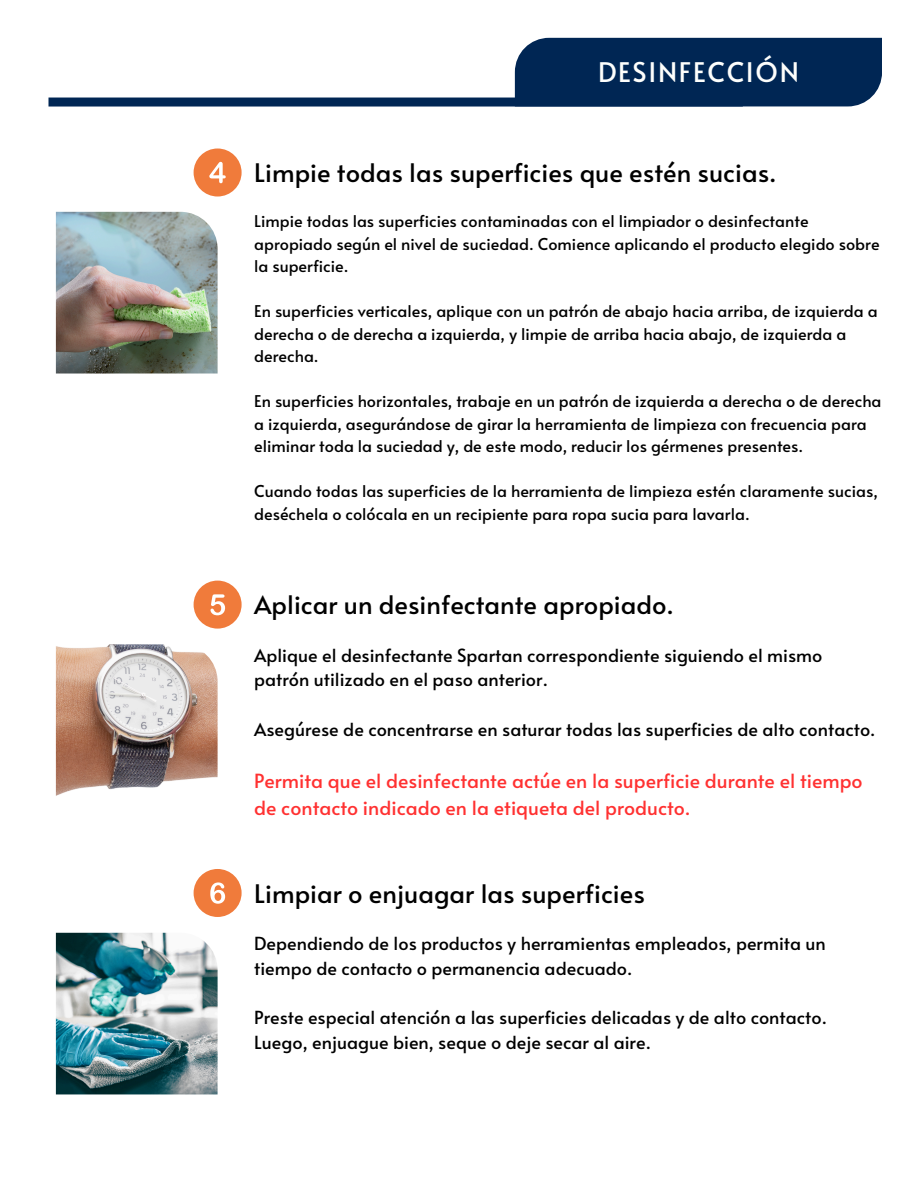
<style>
.page{position:relative;width:918px;height:1188px;background:#fff}
.page>*{position:absolute;margin:0;border:0;box-sizing:border-box;transform-origin:0 0}
.t1{font:27px "Alata";letter-spacing:.065em;color:#fdfefc}
.t2{font:25.5px "Alata";color:#000}
.t3{font:19.5px/27px "Alata";color:#ff3131}
.t4{font:18px/24.8px "Alata";color:#000}
.t5{font:16.2px/22.5px "Alata";color:#000}
</style>
<div class="page">
<div style="left:515px;top:38px;width:367px;height:68px;background:#002654"></div>
<div style="left:49px;top:98px;width:694px;height:9px;background:#002654"></div>
<img style="left:56px;top:212px;width:162px;height:162px">
<div style="left:194px;top:149px;width:48px;height:48px;background:#f07b3b;border-radius:50%"></div>
<svg style="left:209px;top:162px;width:17px;height:21px"></svg>
<div style="left:194px;top:581px;width:48px;height:48px;background:#f07b3b;border-radius:50%"></div>
<svg style="left:211px;top:594px;width:14px;height:21px"></svg>
<img style="left:56px;top:644px;width:162px;height:152px">
<img style="left:56px;top:933px;width:162px;height:161px">
<div style="left:194px;top:869px;width:48px;height:48px;background:#f07b3b;border-radius:50%"></div>
<svg style="left:210px;top:882px;width:15px;height:22px"></svg>
<h1 class="t1" style="left:598px;top:52px;width:202px">DESINFECCIÓN</h1>
<p class="t2" style="left:254px;top:154px;width:524px">Limpie todas las superficies que estén sucias.</p>
<p class="t5" style="left:254px;top:209px;width:627px">Limpie todas las superficies contaminadas con el limpiador o desinfectante apropiado según el nivel de suciedad. Comience aplicando el producto elegido sobre la superficie.</p>
<p class="t5" style="left:254px;top:299px;width:625px">En superficies verticales, aplique con un patrón de abajo hacia arriba, de izquierda a derecha o de derecha a izquierda, y limpie de arriba hacia abajo, de izquierda a derecha.</p>
<p class="t5" style="left:254px;top:389px;width:629px">En superficies horizontales, trabaje en un patrón de izquierda a derecha o de derecha a izquierda, asegurándose de girar la herramienta de limpieza con frecuencia para eliminar toda la suciedad y, de este modo, reducir los gérmenes presentes.</p>
<p class="t5" style="left:254px;top:479px;width:625px">Cuando todas las superficies de la herramienta de limpieza estén claramente sucias, deséchela o colócala en un recipiente para ropa sucia para lavarla.</p>
<h3 class="t2" style="left:254px;top:586px;width:421px">Aplicar un desinfectante apropiado.</h3>
<p class="t4" style="left:254px;top:642px;width:570px">Aplique el desinfectante Spartan correspondiente siguiendo el mismo patrón utilizado en el paso anterior.</p>
<p class="t4" style="left:254px;top:716px;width:623px">Asegúrese de concentrarse en saturar todas las superficies de alto contacto.</p>
<h2 class="t3" style="left:254px;top:766px;width:610px">Permita que el desinfectante actúe en la superficie durante el tiempo de contacto indicado en la etiqueta del producto.</h2>
<p class="t2" style="left:254px;top:875px;width:392px">Limpiar o enjuagar las superficies</p>
<h3 class="t4" style="left:254px;top:930px;width:573px">Dependiendo de los productos y herramientas empleados, permita un tiempo de contacto o permanencia adecuado.</h3>
<h3 class="t4" style="left:254px;top:1005px;width:574px">Preste especial atención a las superficies delicadas y de alto contacto.<br>Luego, enjuague bien, seque o deje secar al aire.</h3>
</div>
